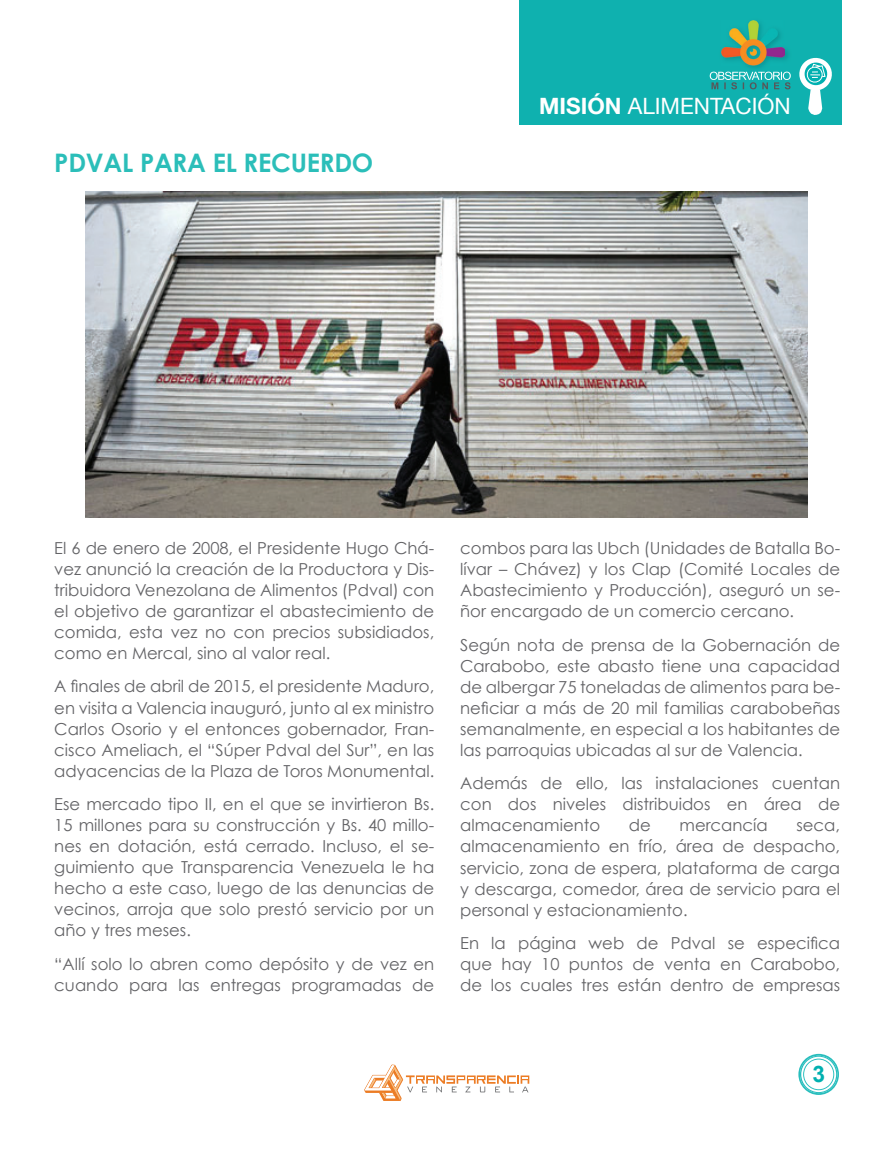
<style>
.page{position:relative;width:893px;height:1149px;background:#fff}
.page>*{position:absolute;margin:0;border:0;box-sizing:border-box;transform-origin:0 0}
.t1{font:700 25.5px "Century Gothic";letter-spacing:-.01em;color:#2bbeb9}
.t2{font:700 22.8px "Arial";color:#00b0b0}
.t3{font:22.5px "Helvetica Neue";color:#fff}
.t4{font:16.5px/21px "Century Gothic";color:#636366;text-align:justify}
.s1{font-weight:700}
</style>
<div class="page">
<svg style="left:798px;top:1053px;width:41px;height:41px"></svg>
<svg style="left:364px;top:1064px;width:165px;height:36px"></svg>
<div style="left:519px;top:0;width:323px;height:125px;background:#0fb1af"></div>
<svg style="left:799px;top:57px;width:33px;height:58px"></svg>
<img style="left:719px;top:50px;width:70px;height:22px">
<img style="left:721px;top:20px;width:64px;height:46px">
<svg style="left:710px;top:72px;width:81px;height:17px"></svg>
<img style="left:85px;top:191px;width:723px;height:326px">
<h1 class="t1" style="left:54px;top:147px;width:321px">PDVAL PARA EL RECUERDO</h1>
<h3 class="t3" style="left:539px;top:93px;width:253px"><span class="s1">MISIÓN</span> ALIMENTACIÓN</h3>
<p class="t4" style="left:54px;top:536px;width:381px">El 6 de enero de 2008, el Presidente Hugo Chá&shy;vez anunció la creación de la Productora y Dis&shy;tribuidora Venezolana de Alimentos (Pdval) con el objetivo de garantizar el abastecimiento de comida, esta vez no con precios subsidiados, como en Mercal, sino al valor real.</p>
<p class="t4" style="left:54px;top:675px;width:381px">A finales de abril de 2015, el presidente Maduro, en visita a Valencia inauguró, junto al ex ministro Carlos Osorio y el entonces gobernador, Fran&shy;cisco Ameliach, el “Súper Pdval del Sur”, en las adyacencias de la Plaza de Toros Monumental.</p>
<p class="t4" style="left:54px;top:793px;width:381px">Ese mercado tipo II, en el que se invirtieron Bs.<br>15 millones para su construcción y Bs. 40 millo&shy;nes en dotación, está cerrado. Incluso, el se&shy;guimiento que Transparencia Venezuela le ha hecho a este caso, luego de las denuncias de vecinos, arroja que solo prestó servicio por un año y tres meses.</p>
<p class="t4" style="left:54px;top:953px;width:381px">“Allí solo lo abren como depósito y de vez en cuando para las entregas programadas de</p>
<p class="t4" style="left:460px;top:537px;width:381px">combos para las Ubch (Unidades de Batalla Bo&shy;lívar – Chávez) y los Clap (Comité Locales de Abastecimiento y Producción), aseguró un se&shy;ñor encargado de un comercio cercano.</p>
<p class="t4" style="left:460px;top:633px;width:381px">Según nota de prensa de la Gobernación de Carabobo, este abasto tiene una capacidad de albergar 75 toneladas de alimentos para be&shy;neficiar a más de 20 mil familias carabobeñas semanalmente, en especial a los habitantes de las parroquias ubicadas al sur de Valencia.</p>
<p class="t4" style="left:460px;top:772px;width:381px">Además de ello, las instalaciones cuentan con dos niveles distribuidos en área de almacenamiento</p>
<p class="t4" style="left:629px;top:814px;width:24px">de</p>
<p class="t4" style="left:679px;top:814px;width:90px">mercancía</p>
<p class="t4" style="left:460px;top:814px;width:381px;text-indent:336px">seca, almacenamiento en frío, área de despacho, servicio, zona de espera, plataforma de carga y descarga, comedor, área de servicio para el personal y estacionamiento.</p>
<p class="t4" style="left:460px;top:932px;width:381px">En la página web de Pdval se especifica que hay 10 puntos de venta en Carabobo, de los cuales tres están dentro de empresas</p>
<h2 class="t2" style="left:812px;top:1058px;width:14px">3</h2>
</div>
